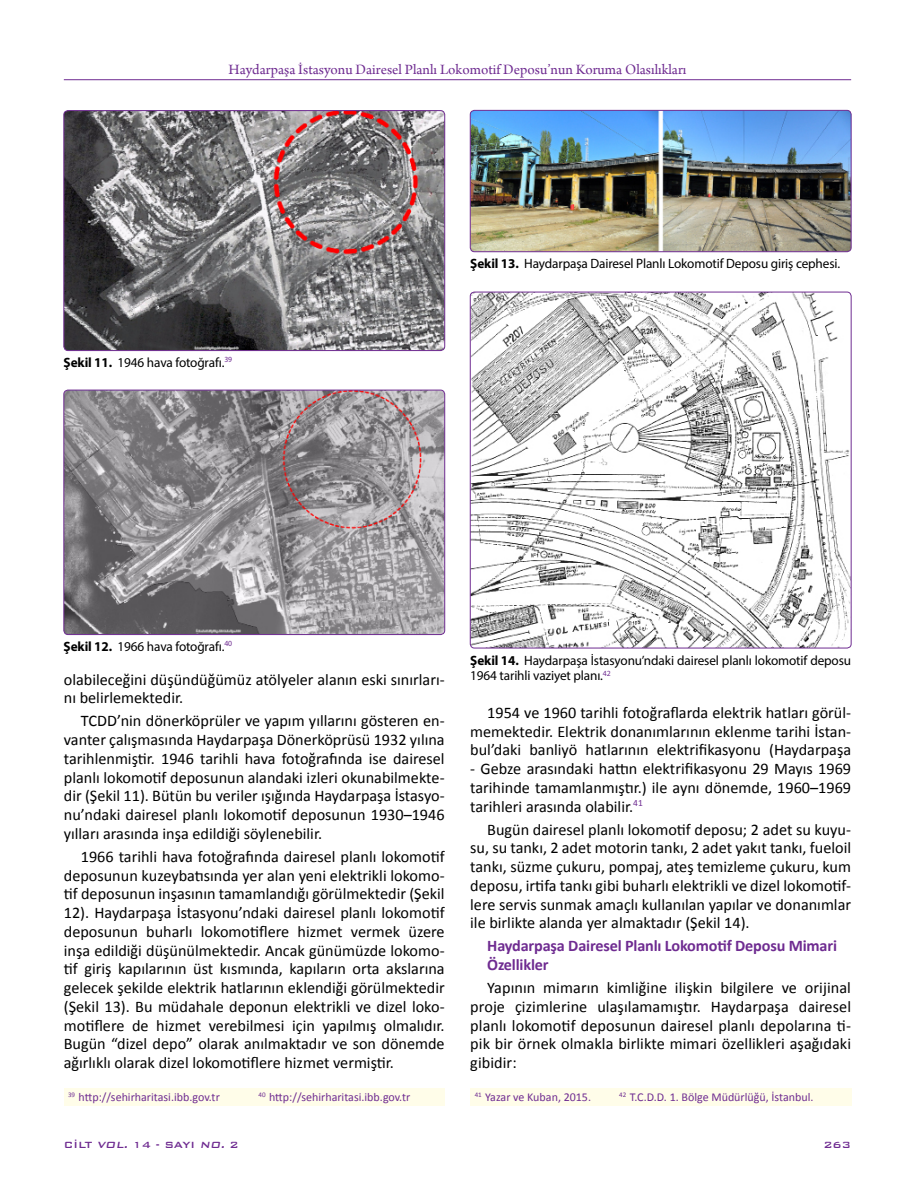
<style>
.page{position:relative;width:915px;height:1191px;background:#fff}
.page>*{position:absolute;margin:0;border:0;box-sizing:border-box;transform-origin:0 0}
.t1{font:16.2px/18.8px "Calibri";color:#000;text-align:justify}
.t2{font:700 16.2px/18.8px "Calibri";letter-spacing:-.01em;color:#6f2c91}
.t3{font:15px "Arno Pro";color:#6f2c91}
.t4{font:13.5px/15px "Myriad Pro";letter-spacing:-.01em;color:#000}
.t5{font:12px "Calibri";color:#6f2c91}
.t6{font:500 12px "Bank Gothic BT";color:#6f2c91}
.s1{font-weight:700}
.s2{font-style:italic}
</style>
<div class="page">
<img style="left:64px;top:111px;width:379px;height:239px">
<div style="left:64px;top:110px;width:381px;height:241px;border:1px solid #6f2c91;border-radius:4px"></div>
<img style="left:64px;top:390px;width:380px;height:244px">
<div style="left:64px;top:390px;width:381px;height:245px;border:1px solid #6f2c91;border-radius:4px"></div>
<div style="left:64px;top:1088px;width:190px;height:17px;background:#fffde9"></div>
<div style="left:470px;top:1088px;width:145px;height:17px;background:#fffde9"></div>
<div style="left:254px;top:1088px;width:190px;height:17px;background:#fffde9"></div>
<div style="left:615px;top:1088px;width:235px;height:17px;background:#fffde9"></div>
<img style="left:470px;top:110px;width:380px;height:142px">
<div style="left:470px;top:110px;width:381px;height:142px;border:1px solid #6f2c91;border-radius:4px"></div>
<img style="left:470px;top:292px;width:380px;height:356px">
<div style="left:470px;top:292px;width:381px;height:356px;border:1px solid #6f2c91;border-radius:4px"></div>
<hr style="left:64px;top:79px;width:786px;height:1px;background:#6f2c91">
<p class="t3" style="left:228px;top:61px;width:459px">Haydarpaşa İstasyonu Dairesel Planlı Lokomotif Deposu’nun Koruma Olasılıkları</p>
<p class="t4" style="left:64px;top:355px;width:170px"><span class="s1">Şekil 11.</span> 1946 hava fotoğrafı.<sup>39</sup></p>
<p class="t4" style="left:470px;top:256px;width:371px"><span class="s1">Şekil 13.</span> Haydarpaşa Dairesel Planlı Lokomotif Deposu giriş cephesi.</p>
<p class="t4" style="left:64px;top:638px;width:170px"><span class="s1">Şekil 12.</span> 1966 hava fotoğrafı.<sup>40</sup></p>
<p class="t1" style="left:64px;top:670px;width:382px">olabileceğini düşündüğümüz atölyeler alanın eski sınırları&shy;nı belirlemektedir.</p>
<p class="t1" style="left:64px;top:711px;width:382px;text-indent:17px">TCDD’nin dönerköprüler ve yapım yıllarını gösteren en&shy;vanter çalışmasında Haydarpaşa Dönerköprüsü 1932 yılına tarihlenmiştir. 1946 tarihli hava fotoğrafında ise dairesel planlı lokomotif deposunun alandaki izleri okunabilmekte&shy;dir (Şekil 11). Bütün bu veriler ışığında Haydarpaşa İstasyo&shy;nu’ndaki dairesel planlı lokomotif deposunun 1930–1946 yılları arasında inşa edildiği söylenebilir.</p>
<p class="t1" style="left:64px;top:847px;width:382px;text-indent:17px">1966 tarihli hava fotoğrafında dairesel planlı lokomotif deposunun kuzeybatısında yer alan yeni elektrikli lokomo&shy;tif deposunun inşasının tamamlandığı görülmektedir (Şekil 12). Haydarpaşa İstasyonu’ndaki dairesel planlı lokomotif deposunun buharlı lokomotiflere hizmet vermek üzere inşa edildiği düşünülmektedir. Ancak günümüzde lokomo&shy;tif giriş kapılarının üst kısmında, kapıların orta akslarına gelecek şekilde elektrik hatlarının eklendiği görülmektedir (Şekil 13). Bu müdahale deponun elektrikli ve dizel loko&shy;motiflere de hizmet verebilmesi için yapılmış olmalıdır.<br>Bugün “dizel depo” olarak anılmaktadır ve son dönemde ağırlıklı olarak dizel lokomotiflere hizmet vermiştir.</p>
<p class="t4" style="left:470px;top:653px;width:382px"><span class="s1">Şekil 14.</span> Haydarpaşa İstasyonu’ndaki dairesel planlı lokomotif deposu<br>1964 tarihli vaziyet planı.<sup>42</sup></p>
<p class="t1" style="left:470px;top:703px;width:382px;text-indent:17px">1954 ve 1960 tarihli fotoğraflarda elektrik hatları görül&shy;memektedir. Elektrik donanımlarının eklenme tarihi İstan&shy;bul’daki banliyö hatlarının elektrifikasyonu (Haydarpaşa</p>
<p class="t1" style="left:470px;top:759px;width:382px">- Gebze arasındaki hattın elektrifikasyonu 29 Mayıs 1969 tarihinde tamamlanmıştır.) ile aynı dönemde, 1960–1969 tarihleri arasında olabilir.<sup>41</sup></p>
<p class="t1" style="left:470px;top:820px;width:382px;text-indent:17px">Bugün dairesel planlı lokomotif deposu; 2 adet su kuyu&shy;su, su tankı, 2 adet motorin tankı, 2 adet yakıt tankı, fueloil tankı, süzme çukuru, pompaj, ateş temizleme çukuru, kum deposu, irtifa tankı gibi buharlı elektrikli ve dizel lokomotif&shy;lere servis sunmak amaçlı kullanılan yapılar ve donanımlar ile birlikte alanda yer almaktadır (Şekil 14).</p>
<p class="t2" style="left:487px;top:936px;width:351px">Haydarpaşa Dairesel Planlı Lokomotif Deposu Mimari<br>Özellikler</p>
<p class="t1" style="left:470px;top:978px;width:382px;text-indent:17px">Yapının mimarın kimliğine ilişkin bilgilere ve orijinal proje çizimlerine ulaşılamamıştır. Haydarpaşa dairesel planlı lokomotif deposunun dairesel planlı depolarına ti&shy;pik bir örnek olmakla birlikte mimari özellikleri aşağıdaki gibidir:</p>
<p class="t5" style="left:258px;top:1089px;width:153px"><sup>40</sup> http://sehirharitasi.ibb.gov.tr</p>
<p class="t5" style="left:619px;top:1089px;width:195px"><sup>42</sup> T.C.D.D. 1. Bölge Müdürlüğü, İstanbul.</p>
<p class="t5" style="left:68px;top:1089px;width:153px"><sup>39</sup> http://sehirharitasi.ibb.gov.tr</p>
<p class="t5" style="left:474px;top:1089px;width:118px"><sup>41</sup> Yazar ve Kuban, 2015.</p>
<p class="t6" style="left:64px;top:1138px;width:176px">CİLT <span class="s2">VOL.</span> 14 - SAYI <span class="s2">NO.</span> 2</p>
<p class="t6" style="left:823px;top:1138px;width:29px">263</p>
</div>
